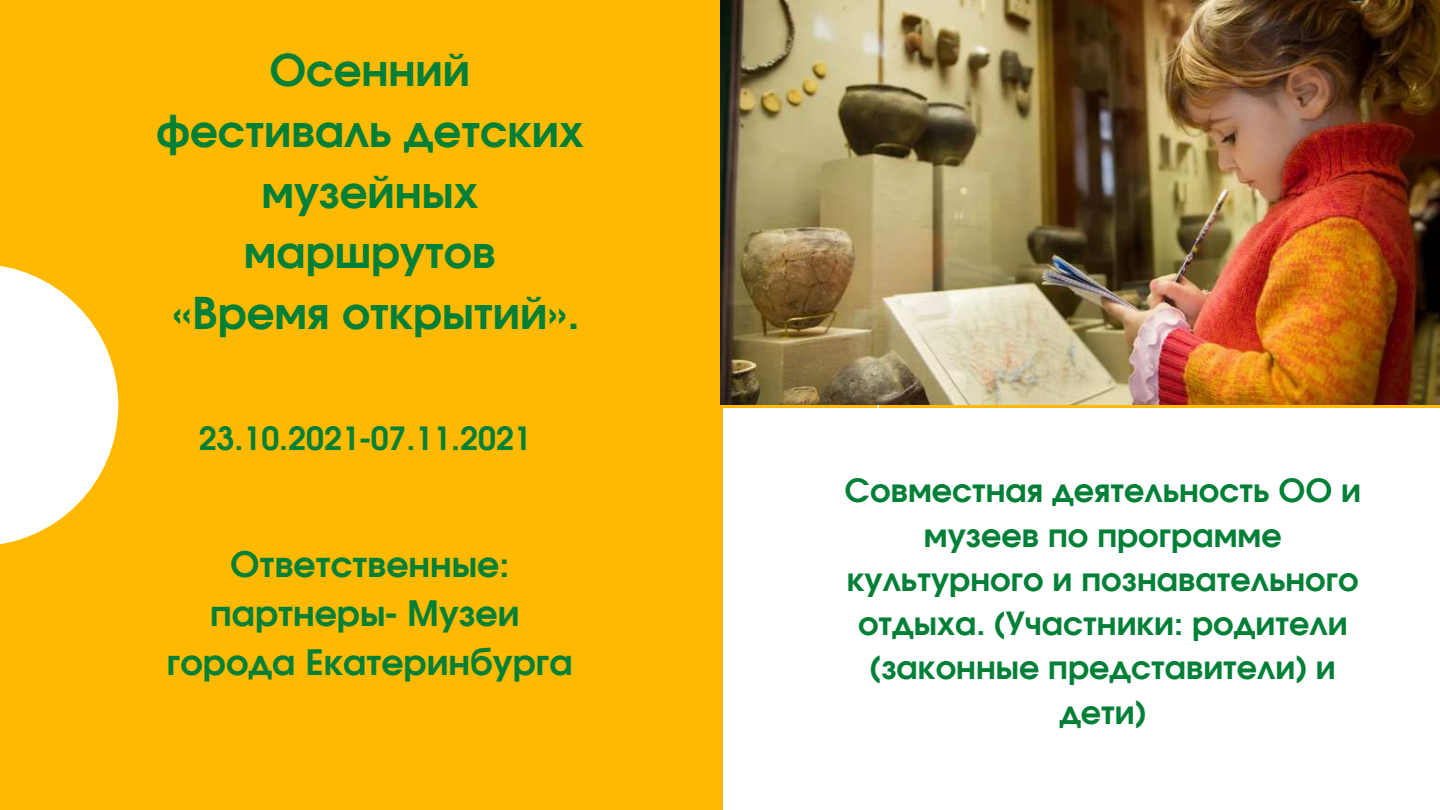
<style>
.page{position:relative;width:1440px;height:810px;background:#fff}
.page>*{position:absolute;margin:0;border:0;box-sizing:border-box;transform-origin:0 0}
.t1{font:700 43.8px/60.8px "Evolventa";color:#008037;text-align:center}
.t2{font:700 35px/48.8px "Evolventa";color:#008037;text-align:center}
.t3{font:700 32px/44.2px "Evolventa";color:#008037;text-align:center}
</style>
<div class="page">
<div style="left:0;top:0;width:716px;height:810px;background:#ffb901"></div>
<svg style="left:0;top:266px;width:118px;height:279px"></svg>
<img style="left:720px;top:0;width:720px;height:405px">
<h1 class="t1" style="left:156px;top:43px;width:429px">Осенний фестиваль детских музейных маршрутов<br>«Время открытий».</h1>
<p class="t3" style="left:199px;top:418px;width:335px">23.10.2021-07.11.2021</p>
<p class="t2" style="left:167px;top:542px;width:407px">Ответственные: партнеры- Музеи города Екатеринбурга</p>
<p class="t3" style="left:844px;top:471px;width:518px">Совместная деятельность ОО и музеев по программе культурного и познавательного отдыха. (Участники: родители (законные представители) и дети)</p>
</div>
